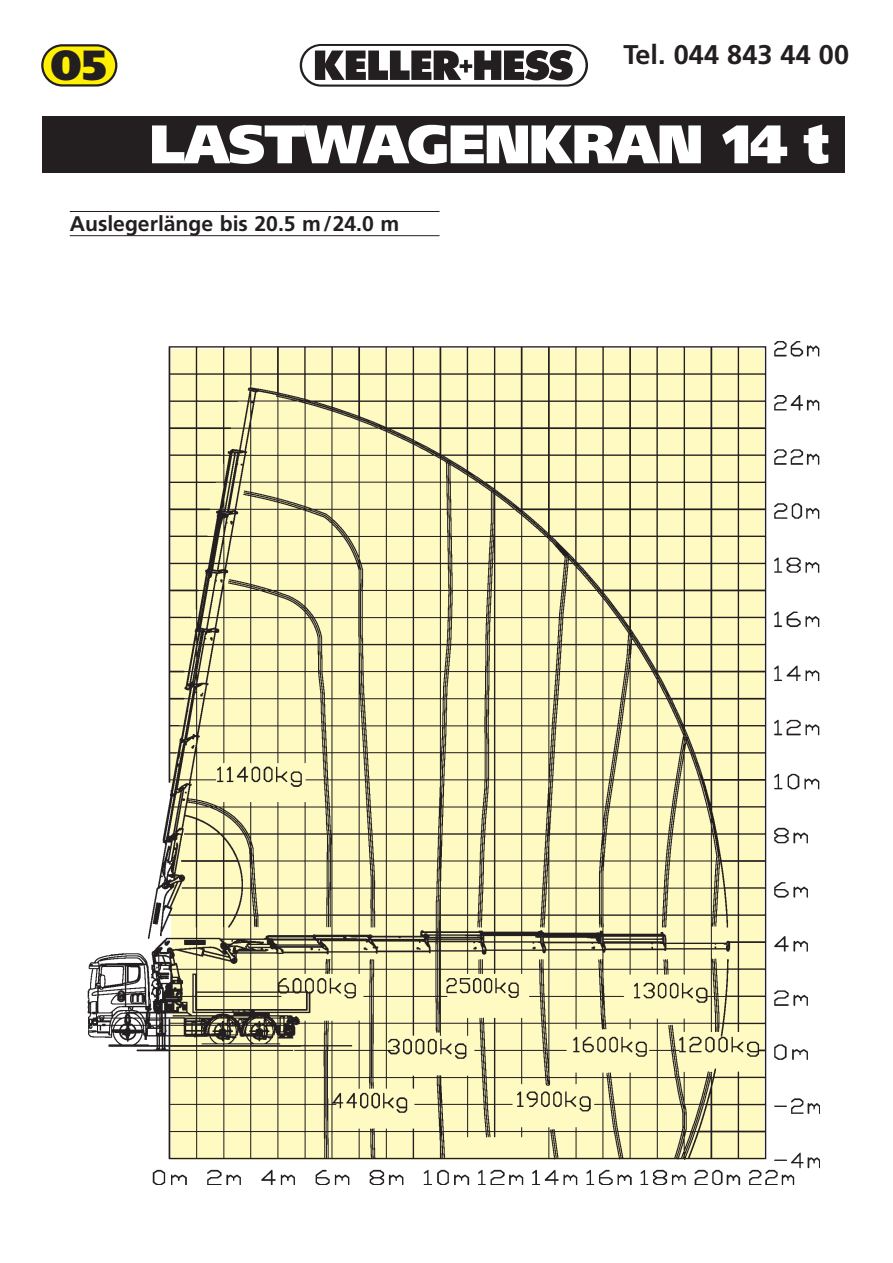
<style>
.page{position:relative;width:893px;height:1263px;background:#fff}
.page>*{position:absolute;margin:0;border:0;box-sizing:border-box;transform-origin:0 0}
.t1{font:900 54.15px "Frutiger";letter-spacing:-.02em;color:#fff}
.t2{font:900 42.15px "Frutiger";color:#231f20}
.t3{font:700 27px "Frutiger";color:#231f20}
.t4{font:700 21.15px "Frutiger";color:#231f20}
.t5{font:700 16.65px "Frutiger";color:#231f20}
</style>
<div class="page">
<hr style="left:70px;top:211px;width:369px;height:1px;background:#231f20">
<hr style="left:70px;top:235px;width:369px;height:1px;background:#231f20">
<img style="left:88px;top:341px;width:731px;height:844px">
<div style="left:42px;top:116px;width:802px;height:56px;background:#231f20"></div>
<svg style="left:300px;top:44px;width:288px;height:43px"></svg>
<svg style="left:41px;top:44px;width:76px;height:43px;background:#e1d626"></svg>
<h2 class="t2" style="left:51px;top:48px;width:58px">05</h2>
<p class="t3" style="left:623px;top:43px;width:227px">Tel. 044 843 44 00</p>
<h1 class="t1" style="left:149px;top:123px;width:681px">LASTWAGENKRAN 14 t</h1>
<p class="t4" style="left:70px;top:215px;width:331px">Auslegerlänge bis 20.5 m/24.0 m</p>
<p class="t5" style="left:117px;top:989px;width:30px">0 m</p>
</div>
